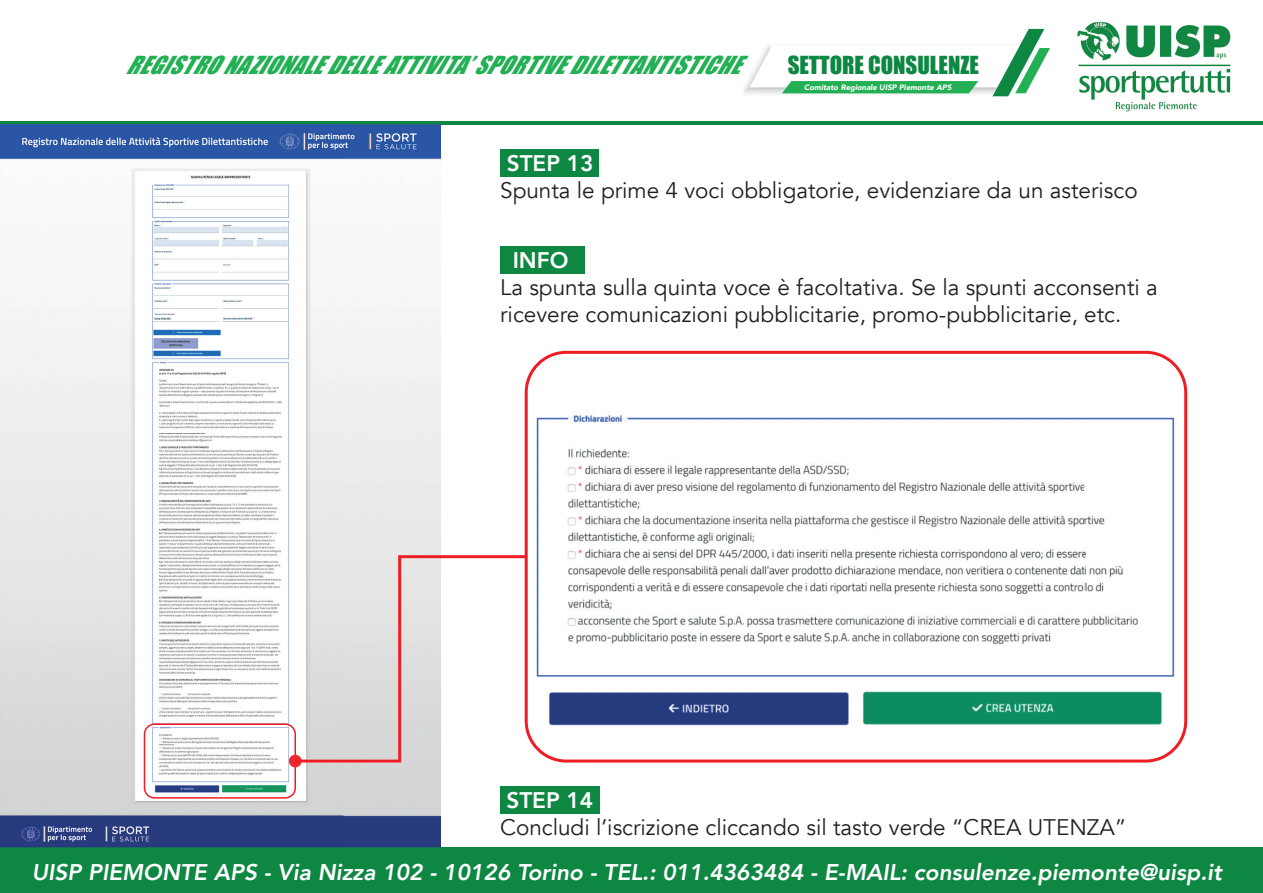
<style>
.page{position:relative;width:1263px;height:893px;background:#fff}
.page>*{position:absolute;margin:0;border:0;box-sizing:border-box;transform-origin:0 0}
.t1{font:italic 22.8px "Impact";color:#23b055}
.t2{font:22.8px "Impact";color:#0e8743}
.t3{font:italic 800 22.65px "Avenir";color:#fff}
.t4{font:22.5px/27px "Avenir";color:#231f20}
.t5{font:800 22.5px "Avenir";color:#fff}
.t6{font:italic 900 7.8px "Avenir";color:#fff}
</style>
<div class="page">
<div style="left:500px;top:787px;width:99px;height:27px;background:#0e8743"></div>
<div style="left:500px;top:247px;width:84px;height:27px;background:#0e8743"></div>
<div style="left:500px;top:149px;width:99px;height:28px;background:#0e8743"></div>
<img style="left:743px;top:80px;width:266px;height:17px">
<svg style="left:749px;top:29px;width:301px;height:67px"></svg>
<img style="left:1060px;top:22px;width:186px;height:103px">
<hr style="left:0;top:121px;width:1263px;height:3px;background:#0e8743">
<div style="left:0;top:847px;width:1263px;height:46px;background:#0e8743"></div>
<img style="left:0;top:124px;width:441px;height:723px">
<img style="left:0;top:847px;width:441px;height:1px">
<div style="left:144px;top:723px;width:152px;height:76px;border:2px solid #ee1d23;border-radius:10px"></div>
<div style="left:289px;top:755px;width:13px;height:12px;background:#ee292e;border-radius:50%"></div>
<svg style="left:295px;top:555px;width:231px;height:207px"></svg>
<img style="left:526px;top:415px;width:660px;height:321px">
<div style="left:525px;top:351px;width:662px;height:411px;border:3px solid #ee1d23;border-radius:40px"></div>
<p class="t1" style="left:126px;top:47px;width:634px">REGISTRONAZIONALEDELLEATTIVITA’SPORTIVEDILETTANTISTICHE</p>
<p class="t2" style="left:788px;top:47px;width:193px">SETTORE CONSULENZE</p>
<p class="t6" style="left:804px;top:81px;width:149px">Comitato Regionale UISP Piemonte APS</p>
<p class="t5" style="left:507px;top:146px;width:88px">STEP 13</p>
<p class="t4" style="left:500px;top:177px;width:639px">Spunta le prime 4 voci obbligatorie, evidenziare da un asterisco</p>
<p class="t5" style="left:513px;top:243px;width:57px">INFO</p>
<p class="t4" style="left:500px;top:274px;width:659px">La spunta sulla quinta voce è facoltativa. Se la spunti acconsenti a ricevere comunicazioni pubblicitarie, promo-pubblicitarie, etc.</p>
<p class="t5" style="left:506px;top:783px;width:88px">STEP 14</p>
<p class="t4" style="left:500px;top:814px;width:628px">Concludi l’iscrizione cliccando sil tasto verde “CREA UTENZA”</p>
<p class="t3" style="left:32px;top:859px;width:1191px">UISP PIEMONTE APS - Via Nizza 102 - 10126 Torino - TEL.: 011.4363484 - E-MAIL: consulenze.piemonte@uisp.it</p>
</div>
